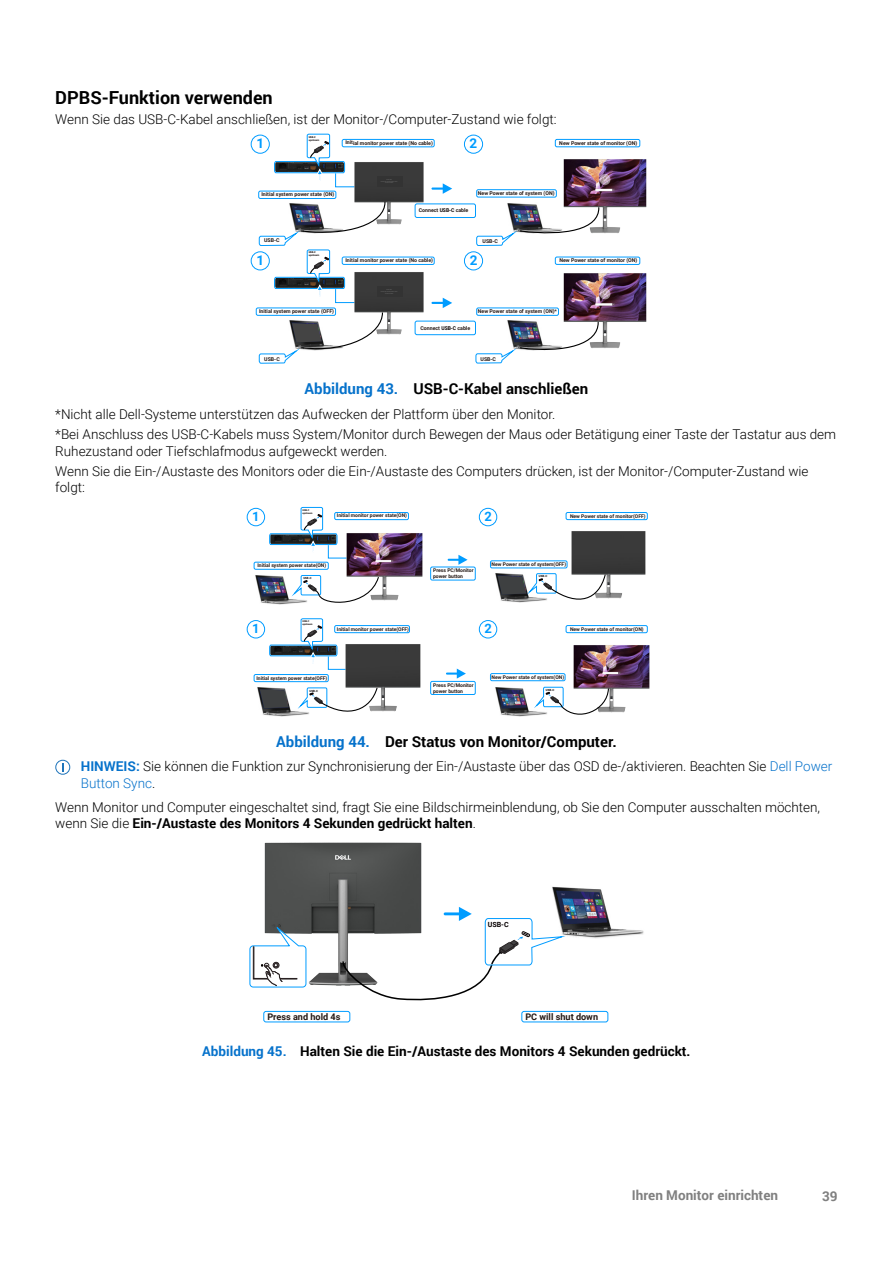
<style>
.page{position:relative;width:893px;height:1263px;background:#fff}
.page>*{position:absolute;margin:0;border:0;box-sizing:border-box;transform-origin:0 0}
.Head3{font:700 18px "Roboto";color:#000}
.Image_Title{font:700 15px "Roboto";color:#000}
.Paragraph{font:300 13.5px/16.2px "Roboto";color:#000}
.Note{font:300 13.5px/16.2px "Roboto";color:#000}
.Image_Title-2{font:700 13.5px "Roboto";color:#000}
.t1{font:700 13.5px "Roboto";color:#808080}
.t2{font:700 13.5px "Roboto";color:#009cff}
.t3{font:700 12.9px "Roboto";color:#009cff}
.t4{font:700 9.15px "Roboto";color:#231815}
.t5{font:700 7.05px "Roboto";color:#070002}
.t6{font:700 5.25px "Roboto";color:#231815}
.t7{font:700 5.1px/6px "Roboto";color:#231815}
.t8{font:700 2.85px "Roboto";color:#070002}
.t9{font:700 2.85px "Roboto";color:#070001;scale:.95 1}
.t10{font:700 2.55px/3px "Roboto";color:#070001;scale:.96 1}
.t11{font:700 2.4px/3px "Roboto";color:#070001;scale:.96 1}
.s1{color:#070001}
.s2{color:#0672cb}
.s3{font-weight:700;color:#0672cb}
.s4{font-weight:700}
</style>
<div class="page">
<img style="left:563px;top:159px;width:84px;height:74px">
<img style="left:563px;top:273px;width:84px;height:75px">
<img style="left:354px;top:162px;width:70px;height:62px">
<div style="left:342px;top:139px;width:92px;height:8px;border:1px solid #009cff;border-radius:2px"></div>
<div style="left:342px;top:257px;width:92px;height:8px;border:1px solid #009cff;border-radius:2px"></div>
<div style="left:555px;top:257px;width:85px;height:8px;border:1px solid #009cff;border-radius:2px"></div>
<div style="left:555px;top:139px;width:85px;height:8px;border:1px solid #009cff;border-radius:2px"></div>
<div style="left:476px;top:189px;width:81px;height:8px;border:1px solid #009cff;border-radius:2px"></div>
<div style="left:476px;top:308px;width:83px;height:8px;border:1px solid #009cff;border-radius:2px"></div>
<div style="left:251px;top:135px;width:19px;height:19px;border:1px solid #009cff;border-radius:50%"></div>
<div style="left:464px;top:135px;width:19px;height:19px;border:1px solid #009cff;border-radius:50%"></div>
<div style="left:251px;top:251px;width:19px;height:19px;border:1px solid #009cff;border-radius:50%"></div>
<div style="left:464px;top:251px;width:19px;height:19px;border:1px solid #009cff;border-radius:50%"></div>
<div style="left:256px;top:308px;width:80px;height:8px;border:1px solid #009cff;border-radius:2px"></div>
<div style="left:258px;top:191px;width:78px;height:8px;border:1px solid #009cff;border-radius:2px"></div>
<div style="left:415px;top:203px;width:61px;height:15px;border:1px solid #009cff;border-radius:2px"></div>
<img style="left:507px;top:203px;width:30px;height:3px">
<img style="left:507px;top:320px;width:17px;height:1px">
<div style="left:415px;top:321px;width:61px;height:14px;border:1px solid #009cff;border-radius:2px"></div>
<svg style="left:259px;top:311px;width:125px;height:53px"></svg>
<svg style="left:476px;top:206px;width:124px;height:40px"></svg>
<svg style="left:475px;top:321px;width:124px;height:43px"></svg>
<div style="left:377px;top:177px;width:26px;height:10px;background:#333"></div>
<img style="left:354px;top:272px;width:71px;height:62px">
<div style="left:377px;top:287px;width:26px;height:10px;background:#333"></div>
<svg style="left:431px;top:183px;width:21px;height:11px"></svg>
<svg style="left:431px;top:298px;width:21px;height:10px"></svg>
<svg style="left:274px;top:134px;width:82px;height:54px"></svg>
<svg style="left:259px;top:201px;width:127px;height:103px"></svg>
<img style="left:571px;top:531px;width:75px;height:67px">
<img style="left:573px;top:645px;width:77px;height:68px">
<div style="left:334px;top:625px;width:76px;height:8px;border:1px solid #009cff;border-radius:2px"></div>
<div style="left:334px;top:512px;width:75px;height:8px;border:1px solid #009cff;border-radius:2px"></div>
<div style="left:566px;top:625px;width:82px;height:8px;border:1px solid #009cff;border-radius:2px"></div>
<div style="left:490px;top:673px;width:75px;height:8px;border:1px solid #009cff;border-radius:2px"></div>
<div style="left:566px;top:512px;width:82px;height:8px;border:1px solid #009cff;border-radius:2px"></div>
<div style="left:490px;top:560px;width:77px;height:8px;border:1px solid #009cff;border-radius:2px"></div>
<div style="left:254px;top:674px;width:75px;height:8px;border:1px solid #009cff;border-radius:2px"></div>
<div style="left:254px;top:562px;width:75px;height:7px;border:1px solid #009cff;border-radius:2px"></div>
<img style="left:255px;top:575px;width:36px;height:30px">
<img style="left:495px;top:686px;width:53px;height:31px">
<img style="left:257px;top:687px;width:41px;height:30px">
<svg style="left:260px;top:689px;width:29px;height:19px"></svg>
<img style="left:495px;top:573px;width:3px;height:13px">
<div style="left:430px;top:681px;width:45px;height:14px;border:1px solid #009cff;border-radius:2px"></div>
<svg style="left:291px;top:575px;width:61px;height:29px"></svg>
<svg style="left:534px;top:687px;width:75px;height:30px"></svg>
<svg style="left:298px;top:687px;width:47px;height:28px"></svg>
<svg style="left:498px;top:573px;width:108px;height:30px"></svg>
<div style="left:430px;top:567px;width:45px;height:13px;border:1px solid #009cff;border-radius:2px"></div>
<div style="left:247px;top:508px;width:18px;height:18px;border:1px solid #009cff;border-radius:50%"></div>
<svg style="left:269px;top:507px;width:79px;height:52px"></svg>
<div style="left:247px;top:620px;width:18px;height:18px;border:1px solid #009cff;border-radius:50%"></div>
<svg style="left:269px;top:618px;width:79px;height:52px"></svg>
<div style="left:479px;top:508px;width:18px;height:18px;border:1px solid #009cff;border-radius:50%"></div>
<div style="left:479px;top:620px;width:18px;height:18px;border:1px solid #009cff;border-radius:50%"></div>
<svg style="left:448px;top:555px;width:20px;height:10px"></svg>
<svg style="left:446px;top:668px;width:20px;height:11px"></svg>
<img style="left:345px;top:644px;width:76px;height:68px">
<img style="left:346px;top:533px;width:77px;height:68px">
<svg style="left:55px;top:760px;width:15px;height:15px"></svg>
<img style="left:264px;top:842px;width:158px;height:144px">
<svg style="left:249px;top:923px;width:58px;height:65px"></svg>
<div style="left:263px;top:1011px;width:87px;height:11px;border:1px solid #009cff;border-radius:2px"></div>
<div style="left:521px;top:1011px;width:87px;height:11px;border:1px solid #009cff;border-radius:2px"></div>
<img style="left:552px;top:886px;width:92px;height:52px">
<svg style="left:342px;top:907px;width:225px;height:94px"></svg>
<h3 class="Head3" style="left:55px;top:85px;width:219px">DPBS-Funktion verwenden</h3>
<p class="Paragraph" style="left:55px;top:111px;width:503px">Wenn Sie das USB-C-Kabel anschließen, ist der Monitor-/Computer-Zustand wie folgt:</p>
<p class="t6" style="left:345px;top:139px;width:89px">Initial monitor power state (No cable)</p>
<p class="t10" style="left:309px;top:135px;width:12px">USB-C upstream</p>
<p class="t2" style="left:256px;top:134px;width:9px">1</p>
<p class="t2" style="left:470px;top:134px;width:9px">2</p>
<p class="t6" style="left:559px;top:139px;width:79px">New Power state of monitor (ON)</p>
<p class="t6" style="left:261px;top:191px;width:74px">Initial system power state (ON)</p>
<p class="t6" style="left:264px;top:237px;width:17px">USB-C</p>
<p class="t6" style="left:419px;top:207px;width:51px">Connect <span class="s1">USB-C</span> cable</p>
<p class="t6" style="left:478px;top:189px;width:78px">New Power state of system (ON)</p>
<p class="t6" style="left:483px;top:237px;width:17px">USB-C</p>
<p class="t10" style="left:309px;top:251px;width:12px">USB-C upstream</p>
<p class="t2" style="left:256px;top:251px;width:9px">1</p>
<p class="t2" style="left:470px;top:251px;width:9px">2</p>
<p class="t6" style="left:345px;top:257px;width:89px">Initial monitor power state (No cable)</p>
<p class="t6" style="left:559px;top:257px;width:79px">New Power state of monitor (ON)</p>
<p class="t6" style="left:259px;top:308px;width:77px">Initial system power state (OFF)</p>
<p class="t6" style="left:264px;top:355px;width:17px">USB-C</p>
<p class="t6" style="left:420px;top:324px;width:51px">Connect <span class="s1">USB-C</span> cable</p>
<p class="t6" style="left:478px;top:308px;width:81px">New Power state of system (ON)*</p>
<p class="t6" style="left:481px;top:355px;width:17px">USB-C</p>
<p class="Image_Title" style="left:305px;top:378px;width:285px"><span class="s2">Abbildung 43.</span> USB-C-Kabel anschließen</p>
<p class="Paragraph" style="left:55px;top:405px;width:502px">*Nicht alle Dell-Systeme unterstützen das Aufwecken der Plattform über den Monitor.</p>
<p class="Paragraph" style="left:55px;top:426px;width:782px">*Bei Anschluss des USB-C-Kabels muss System/Monitor durch Bewegen der Maus oder Betätigung einer Taste der Tastatur aus dem<br>Ruhezustand oder Tiefschlafmodus aufgeweckt werden.</p>
<p class="Paragraph" style="left:55px;top:463px;width:755px">Wenn Sie die Ein-/Austaste des Monitors oder die Ein-/Austaste des Computers drücken, ist der Monitor-/Computer-Zustand wie folgt:</p>
<p class="t3" style="left:252px;top:507px;width:9px">1</p>
<p class="t11" style="left:302px;top:508px;width:12px">USB-C upstream</p>
<p class="t7" style="left:337px;top:512px;width:72px">Initial monitor power state(ON)</p>
<p class="t3" style="left:484px;top:507px;width:9px">2</p>
<p class="t7" style="left:570px;top:512px;width:77px">New Power state of monitor(OFF)</p>
<p class="t7" style="left:257px;top:562px;width:70px">Initial system power state(ON)</p>
<p class="t9" style="left:303px;top:576px;width:10px">USB-C</p>
<p class="t7" style="left:433px;top:567px;width:42px">Press PC/Monitor power button</p>
<p class="t7" style="left:492px;top:561px;width:76px">New Power state of system(OFF)</p>
<p class="t8" style="left:539px;top:574px;width:10px">USB-C</p>
<p class="t3" style="left:252px;top:619px;width:9px">1</p>
<p class="t11" style="left:302px;top:619px;width:12px">USB-C upstream</p>
<p class="t7" style="left:337px;top:625px;width:74px">Initial monitor power state(OFF)</p>
<p class="t3" style="left:484px;top:620px;width:9px">2</p>
<p class="t7" style="left:570px;top:626px;width:75px">New Power state of monitor(ON)</p>
<p class="t7" style="left:256px;top:675px;width:72px">Initial system power state(OFF)</p>
<p class="t7" style="left:492px;top:674px;width:74px">New Power state of system(ON)</p>
<p class="t7" style="left:433px;top:681px;width:42px">Press PC/Monitor power button</p>
<p class="t8" style="left:310px;top:689px;width:10px">USB-C</p>
<p class="t8" style="left:546px;top:688px;width:10px">USB-C</p>
<p class="Image_Title" style="left:276px;top:731px;width:342px"><span class="s2">Abbildung 44.</span> Der Status von Monitor/Computer.</p>
<p class="Note" style="left:81px;top:758px;width:753px"><span class="s3">HINWEIS:</span> Sie können die Funktion zur Synchronisierung der Ein-/Austaste über das OSD de-/aktivieren. Beachten Sie <span class="s2">Dell Power<br>Button Sync</span>.</p>
<p class="Paragraph" style="left:55px;top:799px;width:766px">Wenn Monitor und Computer eingeschaltet sind, fragt Sie eine Bildschirmeinblendung, ob Sie den Computer ausschalten möchten, wenn Sie die <span class="s4">Ein-/Austaste des Monitors 4 Sekunden gedrückt halten</span>.</p>
<p class="t5" style="left:488px;top:919px;width:22px">USB-C</p>
<p class="t4" style="left:267px;top:1010px;width:75px">Press and hold 4s</p>
<p class="t4" style="left:525px;top:1010px;width:74px">PC will shut down</p>
<p class="Image_Title-2" style="left:202px;top:1041px;width:490px"><span class="s2">Abbildung 45.</span> Halten Sie die Ein-/Austaste des Monitors 4 Sekunden gedrückt.</p>
<p class="t1" style="left:632px;top:1186px;width:148px">Ihren Monitor einrichten</p>
<p class="t1" style="left:822px;top:1186px;width:17px">39</p>
</div>
